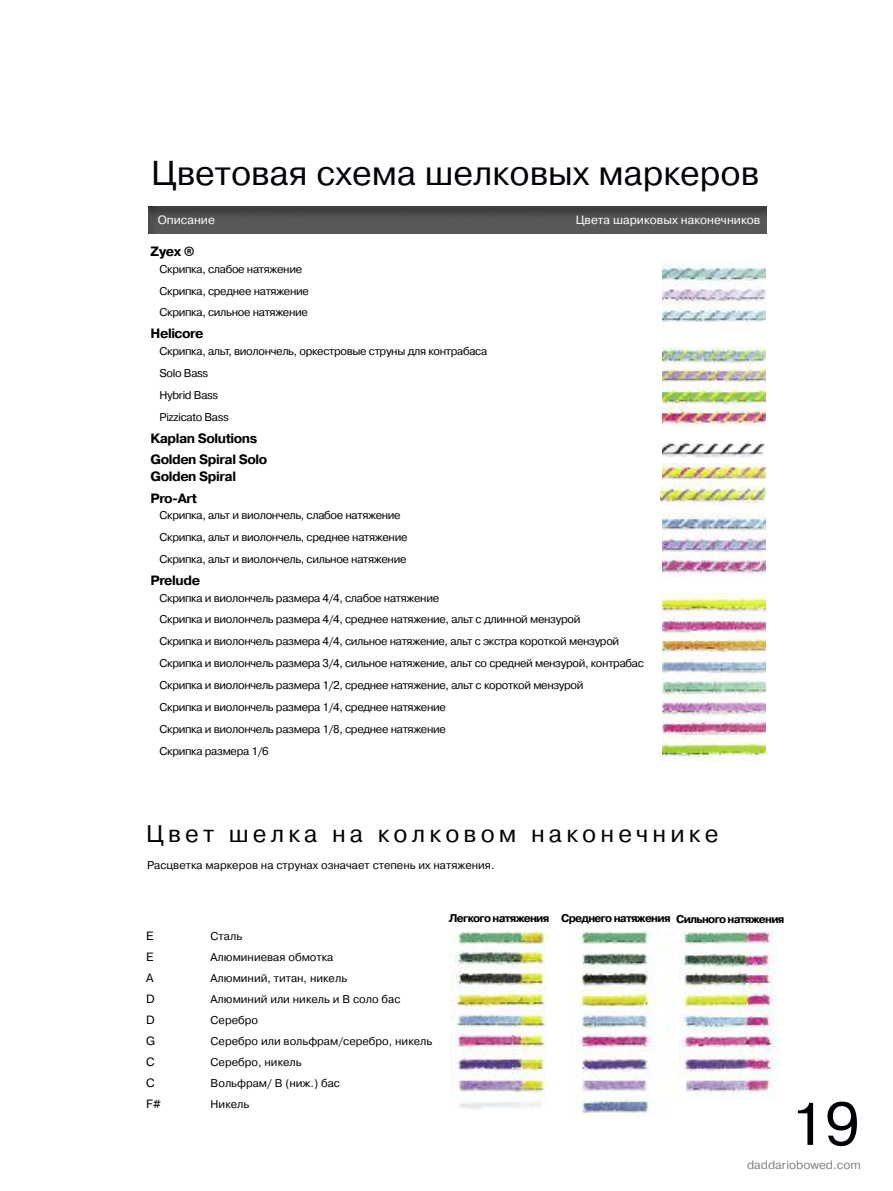
<style>
.page{position:relative;width:893px;height:1191px;background:#fff}
.page>*{position:absolute;margin:0;border:0;box-sizing:border-box;transform-origin:0 0}
.t1{font:60px "Pragmatica C";color:#000107}
.t2{font:34.5px "Pragmatica C";color:#000107}
.t3{font:24px "Pragmatica C";letter-spacing:.175em;color:#000107}
.t4{font:700 13.5px/21.9px "Pragmatica C";letter-spacing:-.035em;color:#000}
.t5{font:12px "Pragmatica C";color:#fff}
.t6{font:12px "Pragmatica C";color:#808080}
.t7{font:12px "Pragmatica C";color:#000}
.t8{font:11.25px/21.9px "Pragmatica C";letter-spacing:-.03em;color:#000}
.t9{font:11.25px "Pragmatica C";color:#000}
.t10{font:700 11.25px "Pragmatica C";letter-spacing:-.065em;color:#000}
</style>
<div class="page">
<img style="left:451px;top:931px;width:328px;height:185px">
<img style="left:663px;top:348px;width:102px;height:78px">
<img style="left:663px;top:262px;width:102px;height:61px">
<img style="left:663px;top:442px;width:102px;height:16px">
<img style="left:663px;top:464px;width:102px;height:42px">
<img style="left:663px;top:514px;width:102px;height:64px">
<img style="left:663px;top:593px;width:102px;height:168px">
<img style="left:149px;top:206px;width:617px;height:27px">
<img style="left:660px;top:486px;width:103px;height:19px">
<h2 class="t2" style="left:151px;top:153px;width:610px">Цветовая схема шелковых маркеров</h2>
<p class="t5" style="left:158px;top:213px;width:59px">Описание</p>
<p class="t5" style="left:576px;top:213px;width:186px">Цвета шариковых наконечников</p>
<p class="t4" style="left:151px;top:240px;width:46px">Zyex ®</p>
<p class="t8" style="left:160px;top:258px;width:151px">Скрипка, слабое натяжение<br>Скрипка, среднее натяжение<br>Скрипка, сильное натяжение</p>
<p class="t4" style="left:151px;top:323px;width:55px">Helicore</p>
<p class="t8" style="left:160px;top:340px;width:329px">Скрипка, альт, виолончель, оркестровые струны для контрабаса<br>Solo Bass<br>Hybrid Bass<br>Pizzicato Bass</p>
<p class="t4" style="left:151px;top:427px;width:118px">Kaplan Solutions<br>Golden Spiral Solo</p>
<p class="t4" style="left:151px;top:465px;width:87px">Golden Spiral<br>Pro-Art</p>
<p class="t8" style="left:160px;top:504px;width:249px">Скрипка, альт и виолончель, слабое натяжение<br>Скрипка, альт и виолончель, среднее натяжение<br>Скрипка, альт и виолончель, сильное натяжение</p>
<p class="t4" style="left:151px;top:569px;width:51px">Prelude</p>
<p class="t8" style="left:160px;top:587px;width:486px">Скрипка и виолончель размера 4/4, слабое натяжение<br>Скрипка и виолончель размера 4/4, среднее натяжение, альт с длинной мензурой<br>Скрипка и виолончель размера 4/4, сильное натяжение, альт с экстра короткой мензурой Скрипка и виолончель размера 3/4, сильное натяжение, альт со средней мензурой, контрабас Скрипка и виолончель размера 1/2, среднее натяжение, альт с короткой мензурой<br>Скрипка и виолончель размера 1/4, среднее натяжение<br>Скрипка и виолончель размера 1/8, среднее натяжение<br>Скрипка размера 1/6</p>
<h3 class="t3" style="left:146px;top:819px;width:574px">Цвет шелка на колковом наконечнике</h3>
<p class="t9" style="left:147px;top:858px;width:349px">Расцветка маркеров на струнах означает степень их натяжения.</p>
<p class="t7" style="left:146px;top:929px;width:9px">E</p>
<p class="t8" style="left:211px;top:925px;width:33px">Сталь</p>
<p class="t7" style="left:146px;top:950px;width:9px">E</p>
<p class="t9" style="left:211px;top:950px;width:124px">Алюминиевая обмотка</p>
<p class="t7" style="left:146px;top:971px;width:9px">A</p>
<p class="t9" style="left:211px;top:971px;width:138px">Алюминий, титан, никель</p>
<p class="t7" style="left:146px;top:992px;width:10px">D</p>
<p class="t9" style="left:211px;top:992px;width:191px">Алюминий или никель и В соло бас</p>
<p class="t7" style="left:146px;top:1013px;width:10px">D</p>
<p class="t9" style="left:211px;top:1013px;width:49px">Серебро</p>
<p class="t7" style="left:146px;top:1034px;width:10px">G</p>
<p class="t9" style="left:211px;top:1034px;width:223px">Серебро или вольфрам/серебро, никель</p>
<p class="t7" style="left:146px;top:1055px;width:10px">C</p>
<p class="t9" style="left:211px;top:1055px;width:92px">Серебро, никель</p>
<p class="t7" style="left:146px;top:1076px;width:10px">C</p>
<p class="t9" style="left:211px;top:1076px;width:131px">Вольфрам/ В (ниж.) бас</p>
<p class="t7" style="left:146px;top:1097px;width:17px">F#</p>
<p class="t8" style="left:211px;top:1093px;width:40px">Никель</p>
<p class="t10" style="left:449px;top:912px;width:337px">Легкого натяжения Среднего натяжения Сильного натяжения</p>
<h1 class="t1" style="left:790px;top:1089px;width:71px">19</h1>
<p class="t6" style="left:747px;top:1158px;width:115px">daddariobowed.com</p>
</div>
